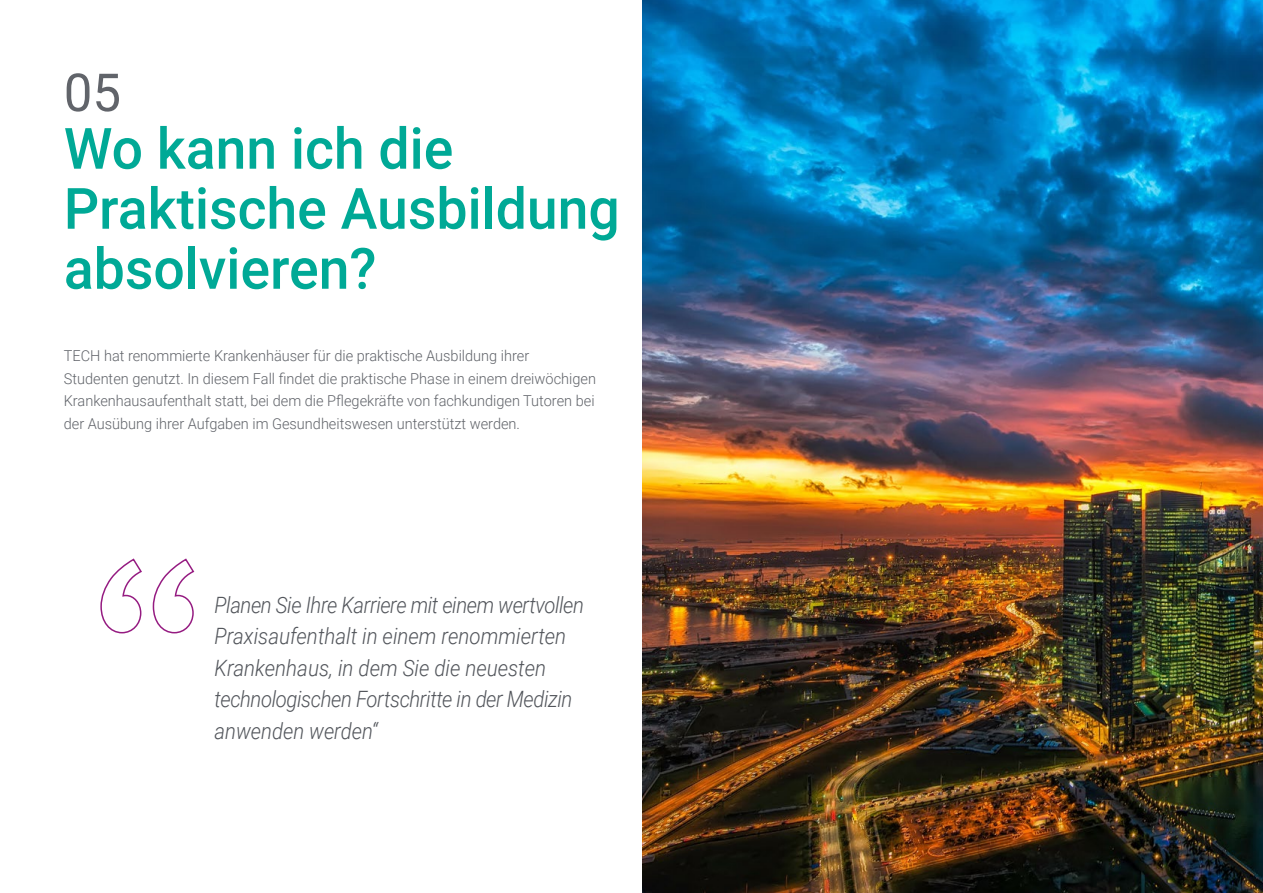
<style>
.page{position:relative;width:1263px;height:893px;background:#fff}
.page>*{position:absolute;margin:0;border:0;box-sizing:border-box;transform-origin:0 0}
.t1{font:500 57px/60px "Roboto";color:#00a996}
.t2{font:52.5px "Roboto";color:#61646a}
.t3{font:italic 300 22.5px/31.5px "Roboto";letter-spacing:-.01em;color:#52555b;scale:.9 1}
.t4{font:300 15px/22.5px "Roboto";color:#61646a}
</style>
<div class="page">
<svg style="left:100px;top:558px;width:95px;height:76px"></svg>
<img style="left:642px;top:0;width:621px;height:893px">
<h2 class="t2" style="left:64px;top:56px;width:59px">05</h2>
<h1 class="t1" style="left:64px;top:116px;width:557px">Wo kann ich die<br>Praktische Ausbildung absolvieren?</h1>
<p class="t4" style="left:64px;top:344px;width:534px">TECH hat renommierte Krankenhäuser für die praktische Ausbildung ihrer Studenten genutzt. In diesem Fall findet die praktische Phase in einem dreiwöchigen Krankenhausaufenthalt statt, bei dem die Pflegekräfte von fachkundigen Tutoren bei der Ausübung ihrer Aufgaben im Gesundheitswesen unterstützt werden.</p>
<h3 class="t3" style="left:215px;top:588px;width:412px">Planen Sie Ihre Karriere mit einem wertvollen Praxisaufenthalt in einem renommierten Krankenhaus, in dem Sie die neuesten technologischen Fortschritte in der Medizin anwenden werden“</h3>
</div>
